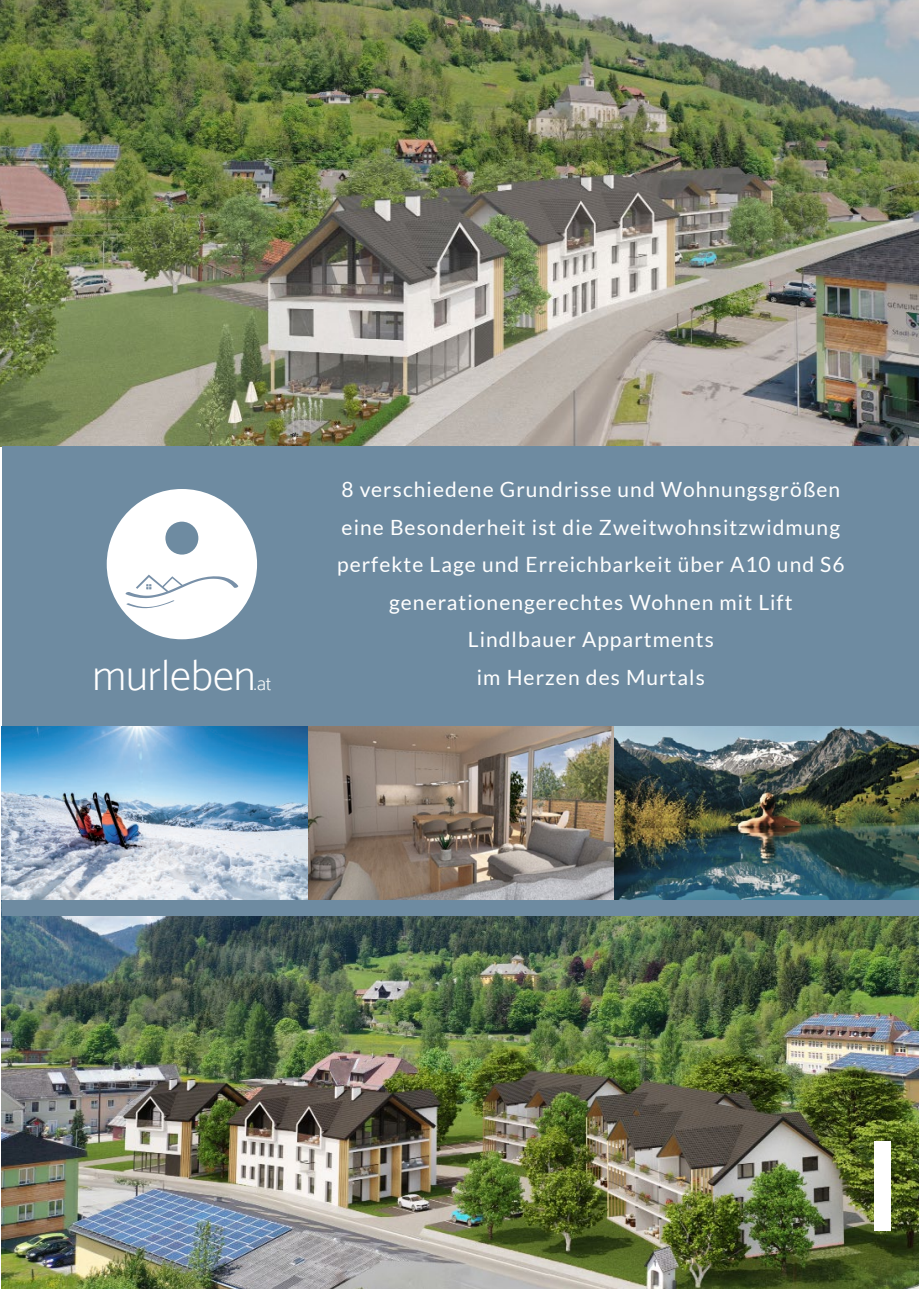
<style>
.page{position:relative;width:919px;height:1289px;background:#fff}
.page>*{position:absolute;margin:0;border:0;box-sizing:border-box;transform-origin:0 0}
.t1{font:200 42.9px "Catamaran";color:#fff}
.t2{font:21px/37.5px "Lato";letter-spacing:.05em;color:#fff;text-align:center}
.t3{font:200 19.35px "Catamaran";color:#fff}
</style>
<div class="page">
<img style="left:2px;top:916px;width:916px;height:372px">
<img style="left:0;top:0;width:918px;height:446px">
<div style="left:2px;top:446px;width:916px;height:470px;background:#6e8ba1"></div>
<svg style="left:107px;top:489px;width:150px;height:150px"></svg>
<img style="left:2px;top:726px;width:916px;height:173px">
<img style="left:874px;top:1141px;width:16px;height:89px">
<p class="t2" style="left:337px;top:470px;width:509px">8 verschiedene Grundrisse und Wohnungsgrößen eine Besonderheit ist die Zweitwohnsitzwidmung perfekte Lage und Erreichbarkeit über A10 und S6 generationengerechtes Wohnen mit Lift Lindlbauer Appartments</p>
<h1 class="t1" style="left:92px;top:650px;width:165px">murleben</h1>
<p class="t2" style="left:477px;top:658px;width:229px">im Herzen des Murtals</p>
<p class="t3" style="left:254px;top:672px;width:19px">.at</p>
</div>
